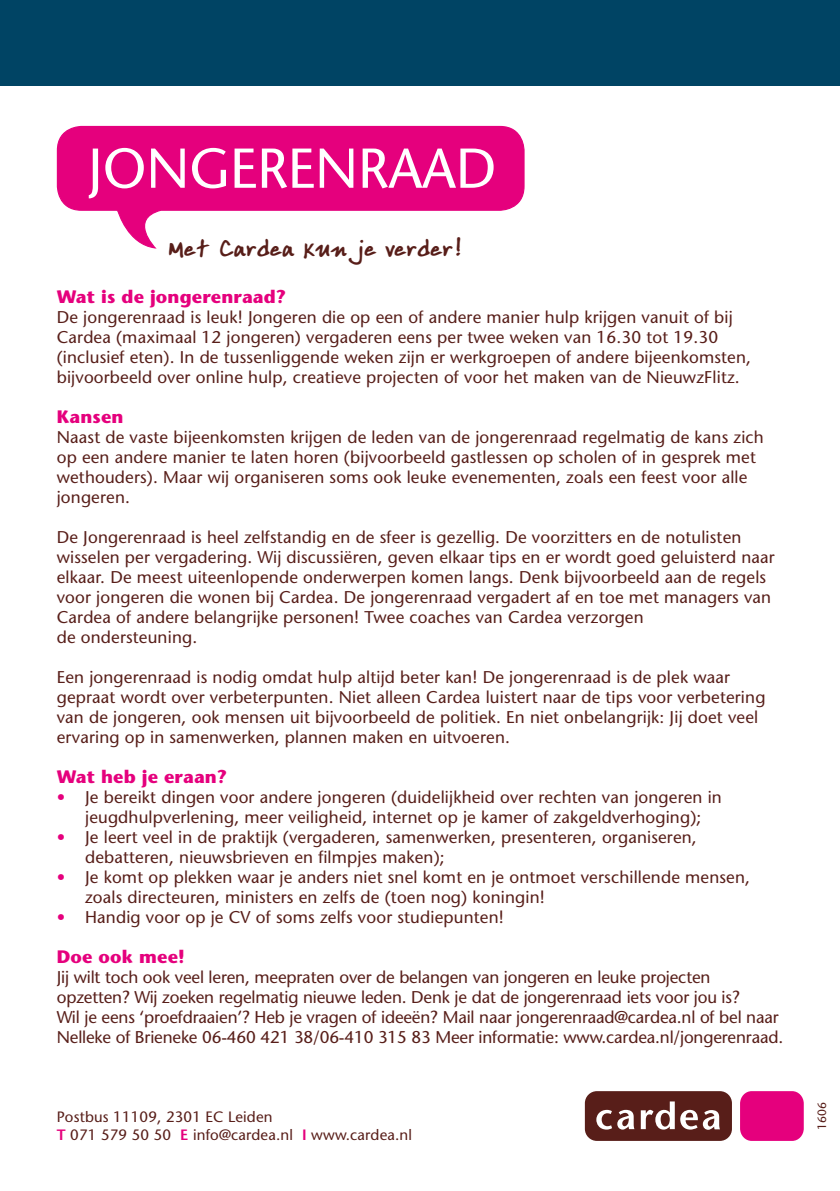
<style>
.page{position:relative;width:840px;height:1191px;background:#fff}
.page>*{position:absolute;margin:0;border:0;box-sizing:border-box;transform-origin:0 0}
.t1{font:56px "Stone Sans";color:#fff}
.t2{font:700 24px "Ardleys Hand";letter-spacing:.01em;color:#581e19}
.t3{font:700 18px "Stone Sans";letter-spacing:.01em;color:#e5007d}
.t4{font:17px/20px "Stone Sans";letter-spacing:.01em;color:#581e19}
.t5{font:17px/20px "Stone Sans";letter-spacing:-.01em;color:#581e19}
.t6{font:15px/18px "Stone Sans";letter-spacing:.01em;color:#581e19}
.t7{font:12px "Stone Sans";color:#581e19}
.s1{color:#e5007d}
.s2{font-weight:600;color:#e5007d}
</style>
<div class="page">
<div style="left:0;top:0;width:839px;height:85px;background:#004464"></div>
<div style="left:739px;top:1091px;width:64px;height:49px;background:#e5007d;border-radius:12px"></div>
<div style="left:584px;top:1091px;width:147px;height:49px;background:#581e19;border-radius:12px"></div>
<svg style="left:596px;top:1109px;width:15px;height:20px"></svg>
<svg style="left:617px;top:1109px;width:17px;height:20px"></svg>
<svg style="left:640px;top:1101px;width:34px;height:28px"></svg>
<svg style="left:680px;top:1109px;width:39px;height:20px"></svg>
<svg style="left:56px;top:125px;width:469px;height:124px"></svg>
<h1 class="t1" style="left:88px;top:135px;width:410px">JONGERENRAAD</h1>
<h2 class="t2" style="left:167px;top:234px;width:295px">Met Cardea kun je verder!</h2>
<p class="t3" style="left:57px;top:286px;width:231px">Wat is de jongerenraad?</p>
<p class="t4" style="left:57px;top:307px;width:695px">De jongerenraad is leuk! Jongeren die op een of andere manier hulp krijgen vanuit of bij Cardea (maximaal 12 jongeren) vergaderen eens per twee weken van 16.30 tot 19.30 (inclusief eten). In de tussenliggende weken zijn er werkgroepen of andere bijeenkomsten, bijvoorbeeld over online hulp, creatieve projecten of voor het maken van de NieuwzFlitz.</p>
<p class="t3" style="left:57px;top:406px;width:68px">Kansen</p>
<p class="t4" style="left:57px;top:427px;width:708px">Naast de vaste bijeenkomsten krijgen de leden van de jongerenraad regelmatig de kans zich op een andere manier te laten horen (bijvoorbeeld gastlessen op scholen of in gesprek met wethouders). Maar wij organiseren soms ook leuke evenementen, zoals een feest voor alle jongeren.</p>
<p class="t4" style="left:57px;top:527px;width:719px">De Jongerenraad is heel zelfstandig en de sfeer is gezellig. De voorzitters en de notulisten wisselen per vergadering. Wij discussiëren, geven elkaar tips en er wordt goed geluisterd naar elkaar. De meest uiteenlopende onderwerpen komen langs. Denk bijvoorbeeld aan de regels voor jongeren die wonen bij Cardea. De jongerenraad vergadert af en toe met managers van Cardea of andere belangrijke personen! Twee coaches van Cardea verzorgen<br>de ondersteuning.</p>
<p class="t4" style="left:57px;top:667px;width:709px">Een jongerenraad is nodig omdat hulp altijd beter kan! De jongerenraad is de plek waar gepraat wordt over verbeterpunten. Niet alleen Cardea luistert naar de tips voor verbetering van de jongeren, ook mensen uit bijvoorbeeld de politiek. En niet onbelangrijk: Jij doet veel ervaring op in samenwerken, plannen maken en uitvoeren.</p>
<p class="t3" style="left:57px;top:766px;width:172px">Wat heb je eraan?</p>
<p class="t4" style="left:57px;top:787px;width:666px;text-align:center"><span class="s1">•</span> Je bereikt dingen voor andere jongeren (duidelijkheid over rechten van jongeren in jeugdhulpverlening, meer veiligheid, internet op je kamer of zakgeldverhoging);</p>
<p class="t4" style="left:85px;top:827px;width:613px;text-indent:-28px"><span class="s1">•</span> Je leert veel in de praktijk (vergaderen, samenwerken, presenteren, organiseren, debatteren, nieuwsbrieven en filmpjes maken);</p>
<p class="t4" style="left:85px;top:867px;width:666px;text-indent:-28px"><span class="s1">•</span> Je komt op plekken waar je anders niet snel komt en je ontmoet verschillende mensen, zoals directeuren, ministers en zelfs de (toen nog) koningin!</p>
<p class="t4" style="left:57px;top:907px;width:448px"><span class="s1">•</span> Handig voor op je CV of soms zelfs voor studiepunten!</p>
<p class="t3" style="left:57px;top:946px;width:129px">Doe ook mee!</p>
<p class="t5" style="left:57px;top:967px;width:727px">Jij wilt toch ook veel leren, meepraten over de belangen van jongeren en leuke projecten opzetten? Wij zoeken regelmatig nieuwe leden. Denk je dat de jongerenraad iets voor jou is?<br>Wil je eens ‘proefdraaien’? Heb je vragen of ideeën? Mail naar jongerenraad@cardea.nl of bel naar Nelleke of Brieneke 06-460 421 38/06-410 315 83 Meer informatie: www.cardea.nl/jongerenraad.</p>
<p class="t6" style="left:57px;top:1108px;width:356px">Postbus 11109, 2301 EC Leiden<br><span class="s2">T</span> 071 579 50 50 <span class="s2">E</span> info@cardea.nl <span class="s2">I</span> www.cardea.nl</p>
<p class="t7" style="left:814px;top:1130px;width:29px;rotate:-90deg">1606</p>
</div>
